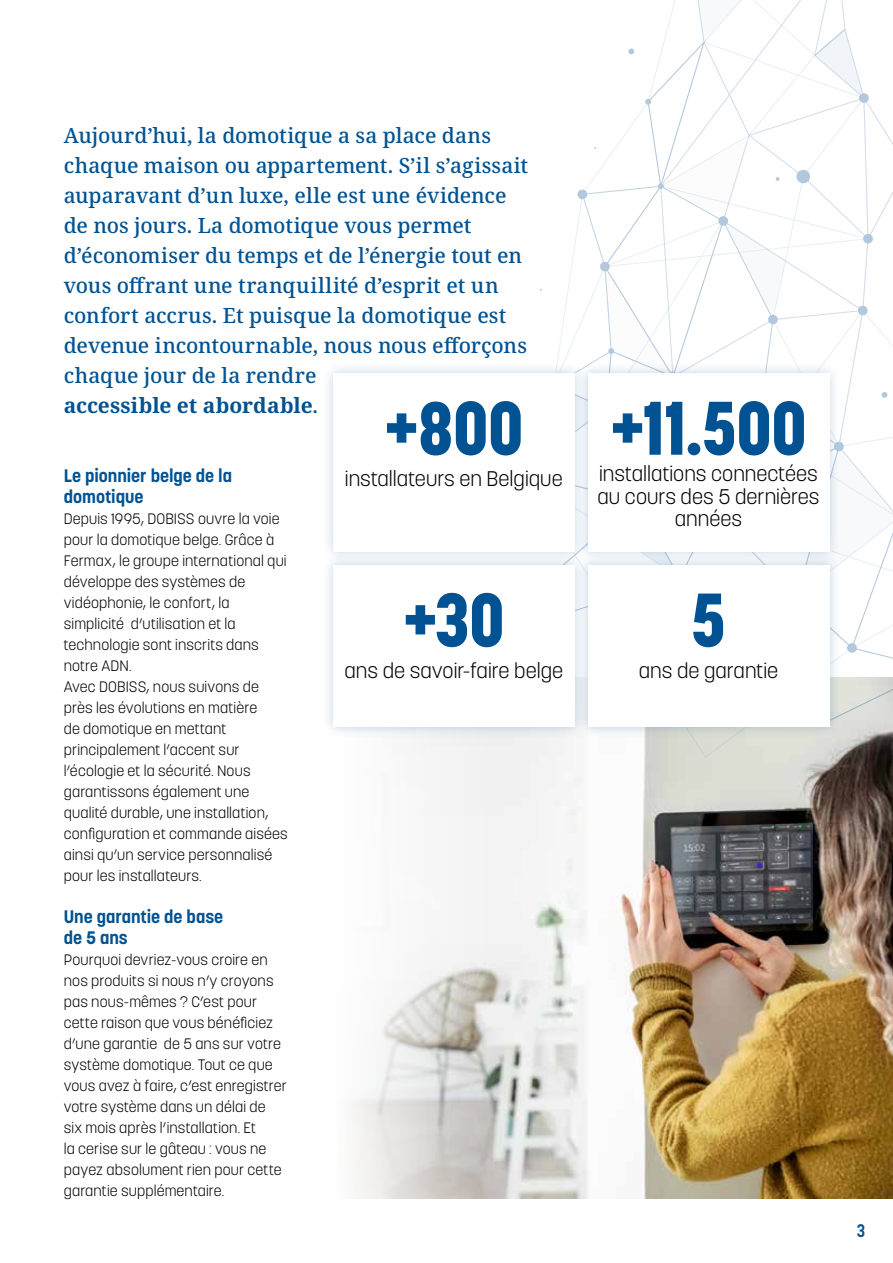
<style>
.page{position:relative;width:893px;height:1263px;background:#fff}
.page>*{position:absolute;margin:0;border:0;box-sizing:border-box;transform-origin:0 0}
.t1{font:800 75px "Korolev Condensed";letter-spacing:-.01em;color:#005292}
.t2{font:500 21px/30px "Noto Serif";color:#005292}
.t3{font:300 21px/22.5px "Korolev";color:#000;text-align:center}
.t4{font:700 18px/21px "Korolev";color:#005292}
.t5{font:700 18px "Korolev Condensed";color:#005292}
.t6{font:300 15px/21px "Korolev";letter-spacing:.01em;color:#000}
.s1{font-weight:700}
</style>
<div class="page">
<img style="left:354px;top:738px;width:539px;height:461px">
<svg style="left:529px;top:722px;width:364px;height:36px;fill:#dcded6"></svg>
<svg style="left:540px;top:0;width:353px;height:699px"></svg>
<div style="left:321px;top:361px;width:265px;height:202px;background:#005292;opacity:.25"></div>
<div style="left:333px;top:373px;width:241px;height:178px;background:#fff"></div>
<div style="left:321px;top:553px;width:265px;height:185px;background:#005292;opacity:.25"></div>
<div style="left:333px;top:565px;width:241px;height:161px;background:#fff"></div>
<div style="left:576px;top:361px;width:265px;height:202px;background:#005292;opacity:.25"></div>
<div style="left:588px;top:373px;width:241px;height:178px;background:#fff"></div>
<div style="left:576px;top:553px;width:265px;height:185px;background:#005292;opacity:.25"></div>
<div style="left:588px;top:565px;width:241px;height:161px;background:#fff"></div>
<p class="t2" style="left:64px;top:121px;width:466px">Aujourd’hui, la domotique a sa place dans chaque maison ou appartement. S’il s’agissait auparavant d’un luxe, elle est une évidence de nos jours. La domotique vous permet d’économiser du temps et de l’énergie tout en vous offrant une tranquillité d’esprit et un confort accrus. Et puisque la domotique est devenue incontournable, nous nous efforçons chaque jour de la rendre<br><span class="s1">accessible et abordable</span>.</p>
<h1 class="t1" style="left:384px;top:382px;width:141px">+800</h1>
<h2 class="t3" style="left:345px;top:467px;width:219px">installateurs en Belgique</h2>
<p class="t4" style="left:64px;top:465px;width:170px">Le pionnier belge de la domotique</p>
<p class="t6" style="left:64px;top:508px;width:226px">Depuis 1995, DOBISS ouvre la voie pour la domotique belge. Grâce à<br>Fermax, le groupe international qui développe des systèmes de vidéophonie, le confort, la simplicité d’utilisation et la technologie sont inscrits dans notre ADN.<br>Avec DOBISS, nous suivons de près les évolutions en matière<br>de domotique en mettant principalement l’accent sur l’écologie et la sécurité. Nous garantissons également une qualité durable, une installation, configuration et commande aisées ainsi qu’un service personnalisé pour les installateurs.</p>
<p class="t4" style="left:64px;top:906px;width:161px">Une garantie de base de 5 ans</p>
<p class="t6" style="left:64px;top:949px;width:225px">Pourquoi devriez-vous croire en nos produits si nous n’y croyons pas nous-mêmes ? C’est pour cette raison que vous bénéficiez d’une garantie de 5 ans sur votre système domotique. Tout ce que vous avez à faire, c’est enregistrer votre système dans un délai de six mois après l’installation. Et<br>la cerise sur le gâteau : vous ne payez absolument rien pour cette garantie supplémentaire.</p>
<h1 class="t1" style="left:403px;top:574px;width:104px">+30</h1>
<h2 class="t3" style="left:344px;top:659px;width:220px">ans de savoir-faire belge</h2>
<h1 class="t1" style="left:610px;top:382px;width:198px">+11.500</h1>
<h2 class="t3" style="left:597px;top:463px;width:223px">installations connectées au cours des 5 dernières années</h2>
<h1 class="t1" style="left:691px;top:574px;width:37px">5</h1>
<h2 class="t3" style="left:639px;top:659px;width:141px">ans de garantie</h2>
<p class="t5" style="left:857px;top:1220px;width:10px">3</p>
</div>
